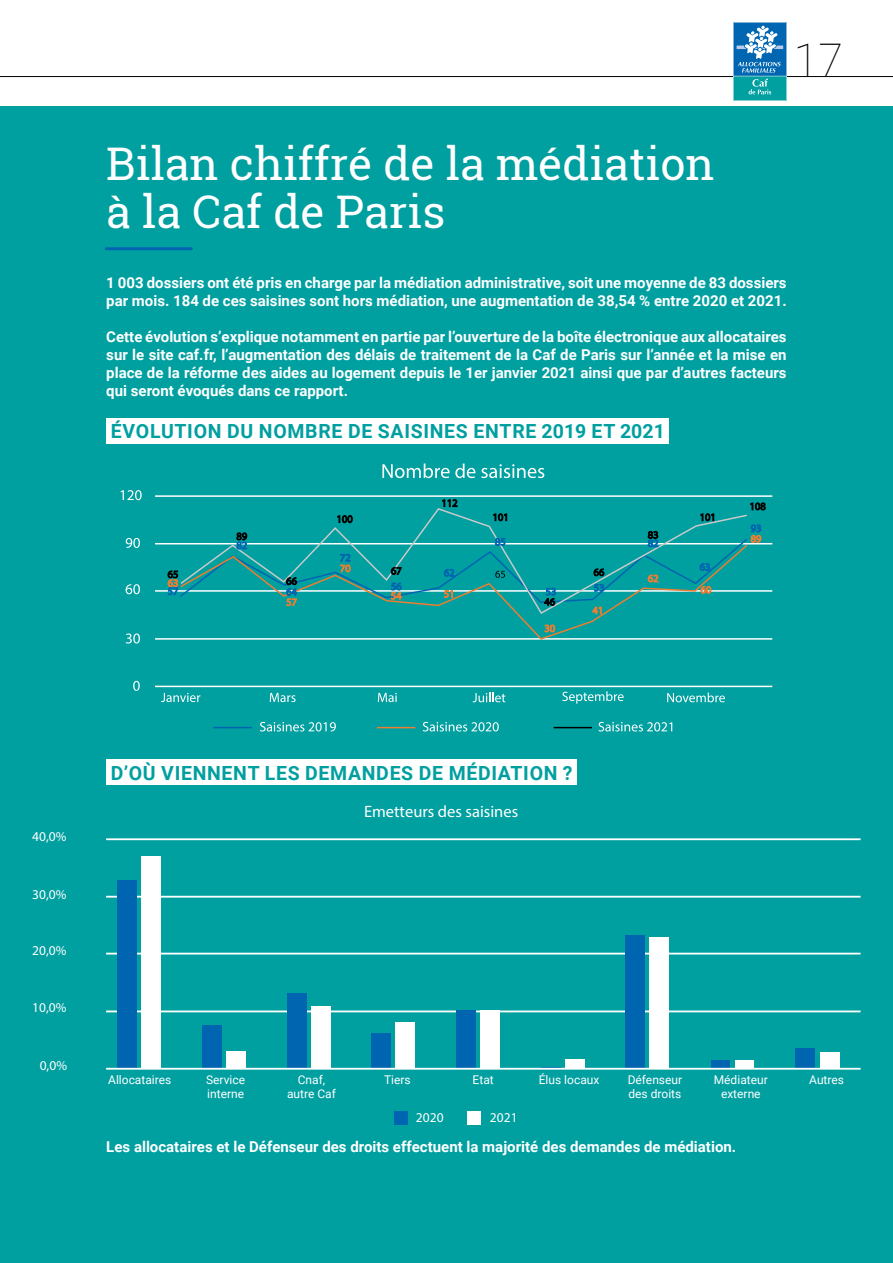
<style>
.page{position:relative;width:893px;height:1263px;background:#fff}
.page>*{position:absolute;margin:0;border:0;box-sizing:border-box;transform-origin:0 0}
.t1{font:45px/48px "Roboto Slab";color:#fff}
.t2{font:100 45px "Roboto";color:#000}
.t3{font:700 19.5px "Roboto";letter-spacing:.035em;color:#009fa0}
.t4{font:16.5px "Myriad Pro";color:#fff}
.t5{font:700 15px/18px "Roboto";color:#fff}
.t6{font:13.5px "Myriad Pro";color:#fff}
.t7{font:12px/14.4px "Roboto";color:#fff}
</style>
<div class="page">
<hr style="left:0;top:76px;width:893px;height:1px;background:#000">
<svg style="left:733px;top:22px;width:54px;height:79px;background:#3495bc"></svg>
<div style="left:0;top:106px;width:893px;height:1157px;background:#009fa0"></div>
<hr style="left:106px;top:247px;width:85px;height:3px;background:#0065b1">
<div style="left:106px;top:418px;width:563px;height:25px;background:#fff"></div>
<div style="left:106px;top:759px;width:470px;height:26px;background:#fff"></div>
<hr style="left:155px;top:495px;width:617px;height:2px;background:#fff">
<hr style="left:155px;top:543px;width:617px;height:1px;background:#fff">
<hr style="left:155px;top:590px;width:617px;height:2px;background:#fff">
<hr style="left:155px;top:638px;width:617px;height:2px;background:#fff">
<hr style="left:155px;top:686px;width:617px;height:1px;background:#fff">
<svg style="left:179px;top:614px;width:570px;height:26px"></svg>
<svg style="left:260px;top:722px;width:76px;height:9px"></svg>
<svg style="left:161px;top:693px;width:39px;height:9px"></svg>
<svg style="left:270px;top:693px;width:26px;height:9px"></svg>
<svg style="left:378px;top:693px;width:19px;height:9px"></svg>
<svg style="left:473px;top:693px;width:32px;height:9px"></svg>
<svg style="left:562px;top:691px;width:62px;height:13px"></svg>
<svg style="left:667px;top:693px;width:58px;height:9px"></svg>
<svg style="left:121px;top:490px;width:21px;height:10px"></svg>
<svg style="left:126px;top:538px;width:14px;height:10px"></svg>
<svg style="left:126px;top:584px;width:14px;height:10px"></svg>
<svg style="left:126px;top:633px;width:14px;height:10px"></svg>
<svg style="left:133px;top:681px;width:7px;height:10px"></svg>
<svg style="left:423px;top:722px;width:76px;height:9px"></svg>
<svg style="left:382px;top:463px;width:93px;height:15px"></svg>
<svg style="left:481px;top:464px;width:63px;height:14px"></svg>
<svg style="left:598px;top:722px;width:74px;height:9px"></svg>
<svg style="left:544px;top:624px;width:11px;height:8px"></svg>
<svg style="left:168px;top:499px;width:598px;height:115px"></svg>
<hr style="left:213px;top:727px;width:39px;height:1px;background:#0065b1">
<hr style="left:377px;top:727px;width:38px;height:1px;background:#ed7d30">
<hr style="left:554px;top:727px;width:38px;height:1px;background:#000">
<hr style="left:106px;top:838px;width:755px;height:2px;background:#fff">
<hr style="left:106px;top:896px;width:755px;height:1px;background:#fff">
<hr style="left:106px;top:953px;width:755px;height:1px;background:#fff">
<hr style="left:106px;top:1010px;width:755px;height:2px;background:#fff">
<div style="left:141px;top:856px;width:20px;height:213px;background:#fff"></div>
<div style="left:117px;top:880px;width:20px;height:189px;background:#0065b1"></div>
<div style="left:226px;top:1051px;width:19px;height:18px;background:#fff"></div>
<div style="left:202px;top:1025px;width:19px;height:44px;background:#0065b1"></div>
<div style="left:311px;top:1007px;width:19px;height:62px;background:#fff"></div>
<div style="left:287px;top:993px;width:19px;height:76px;background:#0065b1"></div>
<div style="left:395px;top:1022px;width:20px;height:47px;background:#fff"></div>
<div style="left:372px;top:1033px;width:19px;height:36px;background:#0065b1"></div>
<div style="left:480px;top:1011px;width:20px;height:58px;background:#fff"></div>
<div style="left:456px;top:1011px;width:20px;height:58px;background:#0065b1"></div>
<div style="left:565px;top:1059px;width:20px;height:10px;background:#fff"></div>
<hr style="left:541px;top:1067px;width:20px;height:2px;background:#0065b1">
<div style="left:650px;top:937px;width:19px;height:132px;background:#fff"></div>
<div style="left:626px;top:935px;width:19px;height:134px;background:#0065b1"></div>
<div style="left:735px;top:1060px;width:19px;height:9px;background:#fff"></div>
<div style="left:711px;top:1060px;width:19px;height:9px;background:#0065b1"></div>
<div style="left:820px;top:1052px;width:19px;height:17px;background:#fff"></div>
<div style="left:795px;top:1048px;width:20px;height:21px;background:#0065b1"></div>
<div style="left:394px;top:1111px;width:13px;height:13px;background:#0065b1"></div>
<div style="left:467px;top:1111px;width:13px;height:13px;background:#fff"></div>
<hr style="left:106px;top:1068px;width:755px;height:2px;background:#fff">
<h1 class="t2" style="left:794px;top:29px;width:51px">17</h1>
<h1 class="t1" style="left:106px;top:139px;width:610px">Bilan chiffré de la médiation à la Caf de Paris</h1>
<p class="t5" style="left:106px;top:273px;width:682px">1 003 dossiers ont été pris en charge par la médiation administrative, soit une moyenne de 83 dossiers par mois. 184 de ces saisines sont hors médiation, une augmentation de 38,54 % entre 2020 et 2021.</p>
<p class="t5" style="left:106px;top:327px;width:682px;text-align:justify">Cette évolution s’explique notamment en partie par l’ouverture de la boîte électronique aux allocataires sur le site caf.fr, l’augmentation des délais de traitement de la Caf de Paris sur l’année et la mise en place de la réforme des aides au logement depuis le 1er janvier 2021 ainsi que par d’autres facteurs qui seront évoqués dans ce rapport.</p>
<h2 class="t3" style="left:111px;top:418px;width:555px">ÉVOLUTION DU NOMBRE DE SAISINES ENTRE 2019 ET 2021</h2>
<p class="t6" style="left:32px;top:828px;width:36px">40,0%</p>
<p class="t6" style="left:32px;top:886px;width:36px">30,0%</p>
<p class="t6" style="left:32px;top:942px;width:36px">20,0%</p>
<p class="t6" style="left:32px;top:999px;width:36px">10,0%</p>
<p class="t6" style="left:40px;top:1057px;width:29px">0,0%</p>
<h2 class="t3" style="left:111px;top:759px;width:463px">D’OÙ VIENNENT LES DEMANDES DE MÉDIATION ?</h2>
<p class="t4" style="left:364px;top:801px;width:156px">Emetteurs des saisines</p>
<p class="t7" style="left:108px;top:1072px;width:65px">Allocataires</p>
<p class="t7" style="left:206px;top:1072px;width:41px">Service interne</p>
<p class="t7" style="left:287px;top:1072px;width:50px;text-align:center">Cnaf, autre Caf</p>
<p class="t7" style="left:384px;top:1072px;width:28px">Tiers</p>
<p class="t7" style="left:473px;top:1072px;width:23px">Etat</p>
<p class="t7" style="left:539px;top:1072px;width:62px">Élus locaux</p>
<p class="t7" style="left:628px;top:1072px;width:56px">Défenseur des droits</p>
<p class="t7" style="left:714px;top:1072px;width:55px;text-align:center">Médiateur externe</p>
<p class="t7" style="left:809px;top:1072px;width:36px">Autres</p>
<p class="t6" style="left:416px;top:1109px;width:29px">2020</p>
<p class="t6" style="left:490px;top:1109px;width:29px">2021</p>
<p class="t5" style="left:106px;top:1137px;width:631px">Les allocataires et le Défenseur des droits effectuent la majorité des demandes de médiation.</p>
</div>
